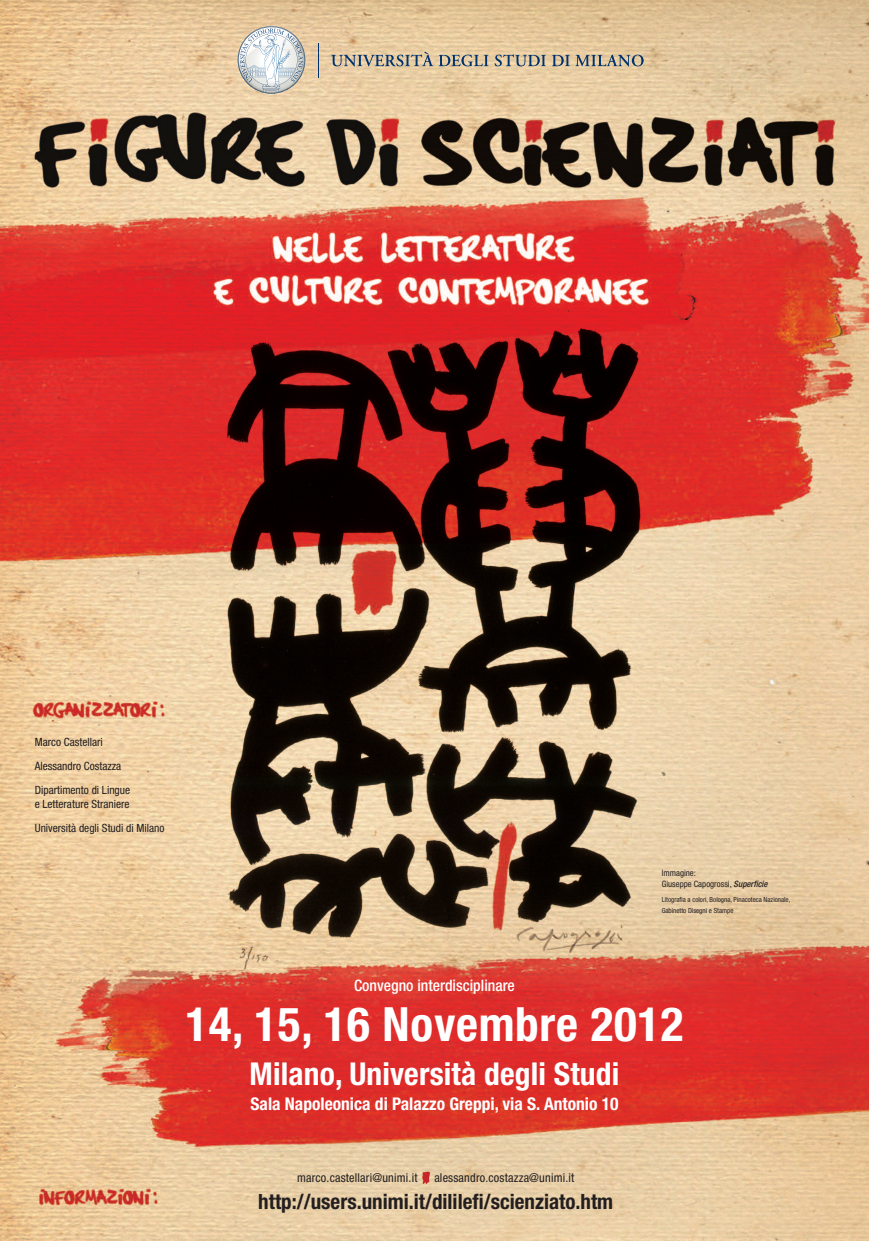
<style>
.page{position:relative;width:869px;height:1241px;background:#fff}
.page>*{position:absolute;margin:0;border:0;box-sizing:border-box;transform-origin:0 0}
.t1{font:700 condensed 47.25px "Helvetica Neue LT Std";letter-spacing:.015em;color:#fff}
.t2{font:700 condensed 31.5px "Helvetica Neue LT Std";letter-spacing:.005em;color:#fff}
.t3{font:700 condensed 21px "Helvetica Neue LT Std";color:#231f20}
.t4{font:700 condensed 17.5px "Helvetica Neue LT Std";color:#fff}
.t5{font:500 condensed 15.75px "Helvetica Neue LT Std";color:#fff}
.t6{font:condensed 12.25px "Helvetica Neue LT Std";letter-spacing:.015em;color:#231f20}
.t7{font:condensed 11.38px/23.9px "Helvetica Neue LT Std";color:#231f20}
.t8{font:condensed 8.75px/10.5px "Helvetica Neue LT Std";color:#231f20}
.t9{font:condensed 7px/10.5px "Helvetica Neue LT Std";color:#231f20}
.s1{font-weight:500;font-style:italic}
</style>
<div class="page">
<img style="left:0;top:0;width:868px;height:1240px">
<svg style="left:422px;top:1171px;width:8px;height:12px"></svg>
<hr style="left:318px;top:43px;width:1px;height:34px;background:#00326d">
<svg style="left:331px;top:52px;width:157px;height:14px;background:#afa796"></svg>
<svg style="left:494px;top:54px;width:51px;height:12px"></svg>
<svg style="left:551px;top:55px;width:18px;height:11px"></svg>
<svg style="left:575px;top:55px;width:68px;height:11px"></svg>
<svg style="left:237px;top:26px;width:68px;height:68px"></svg>
<p class="t7" style="left:35px;top:731px;width:97px">Marco Castellari<br>Alessandro Costazza<br>Dipartimento di Lingue</p>
<p class="t7" style="left:35px;top:793px;width:131px">e Letterature Straniere<br>Università degli Studi di Milano</p>
<p class="t8" style="left:661px;top:868px;width:107px">Immagine:<br>Giuseppe Capogrossi, <span class="s1">Superficie</span></p>
<p class="t9" style="left:661px;top:894px;width:130px">Litografia a colori, Bologna, Pinacoteca Nazionale,<br>Gabinetto Disegni e Stampe</p>
<h3 class="t5" style="left:354px;top:979px;width:162px">Convegno interdisciplinare</h3>
<h1 class="t1" style="left:185px;top:1007px;width:499px">14, 15, 16 Novembre 2012</h1>
<h2 class="t2" style="left:249px;top:1062px;width:371px">Milano, Università degli Studi</h2>
<h3 class="t4" style="left:250px;top:1096px;width:369px">Sala Napoleonica di Palazzo Greppi, via S. Antonio 10</h3>
<p class="t6" style="left:297px;top:1172px;width:122px">marco.castellari@unimi.it</p>
<p class="t6" style="left:434px;top:1172px;width:141px">alessandro.costazza@unimi.it</p>
<h3 class="t3" style="left:258px;top:1193px;width:356px">http://users.unimi.it/dililefi/scienziato.htm</h3>
</div>
